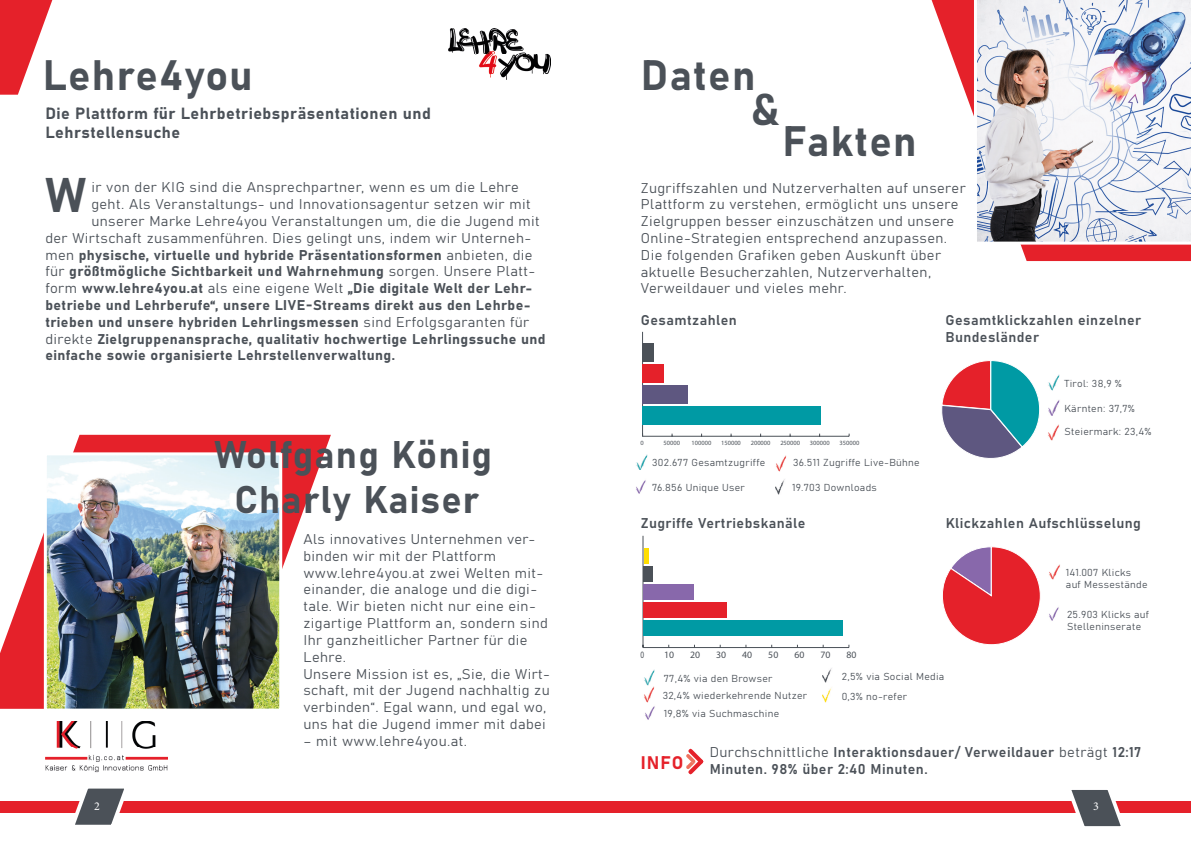
<style>
.page{position:relative;width:1191px;height:842px;background:#fff}
.page>*{position:absolute;margin:0;border:0;box-sizing:border-box;transform-origin:0 0}
.t1{font:48px "Bahnschrift";color:#4b5158}
.t2{font:44px "Bahnschrift";color:#4b5158}
.t3{font:42px "Bahnschrift";letter-spacing:.03em;color:#4b5158}
.t4{font:38px/44.8px "Bahnschrift";letter-spacing:.03em;color:#4b5158;text-align:center}
.t5{font:18px "Bahnschrift";color:#e5212a}
.t6{font:16px/19.2px "Bahnschrift";letter-spacing:.03em;color:#4b5158}
.t7{font:14px/16.8px "Bahnschrift";letter-spacing:.03em;color:#4b5158}
.t8{font:12px "Minion Pro";color:#fff}
.t9{font:10px/12px "Bahnschrift";letter-spacing:.03em;color:#4b5158}
.t10{font:9.8px "Myriad Pro";color:#4b5158}
.t11{font:9.8px "Myriad Pro";color:#4b5158;scale:.74 1}
.t12{font:6.4px "Myriad Pro";color:#4b5158}
</style>
<div class="page">
<div style="left:0;top:801px;width:608px;height:11px;background:#e5212a"></div>
<svg style="left:67px;top:788px;width:65px;height:37px"></svg>
<div style="left:585px;top:801px;width:606px;height:11px;background:#e5212a"></div>
<svg style="left:1063px;top:790px;width:66px;height:37px"></svg>
<img style="left:449px;top:29px;width:101px;height:51px">
<svg style="left:0;top:435px;width:331px;height:274px"></svg>
<svg style="left:0;top:0;width:52px;height:95px"></svg>
<img style="left:48px;top:456px;width:230px;height:251px">
<div style="left:44px;top:452px;width:238px;height:259px;border:3px solid #fff"></div>
<svg style="left:931px;top:0;width:260px;height:261px"></svg>
<img style="left:45px;top:721px;width:122px;height:52px">
<img style="left:974px;top:0;width:217px;height:245px">
<img style="left:776px;top:479px;width:9px;height:15px">
<img style="left:822px;top:668px;width:10px;height:15px">
<img style="left:776px;top:456px;width:11px;height:15px">
<img style="left:1048px;top:424px;width:11px;height:16px">
<img style="left:644px;top:687px;width:11px;height:15px">
<img style="left:1049px;top:564px;width:11px;height:16px">
<img style="left:636px;top:480px;width:10px;height:14px">
<img style="left:1048px;top:400px;width:12px;height:15px">
<img style="left:645px;top:706px;width:10px;height:14px">
<img style="left:1049px;top:607px;width:10px;height:14px">
<img style="left:636px;top:454px;width:12px;height:16px">
<img style="left:1048px;top:375px;width:12px;height:15px">
<img style="left:644px;top:669px;width:11px;height:16px">
<img style="left:822px;top:687px;width:10px;height:15px">
<hr style="left:642px;top:436px;width:207px;height:1px;background:#4b5158">
<hr style="left:642px;top:332px;width:1px;height:104px;background:#4b5158">
<div style="left:642px;top:406px;width:179px;height:19px;background:#009aa4"></div>
<div style="left:642px;top:385px;width:45px;height:19px;background:#5e5780"></div>
<div style="left:642px;top:364px;width:22px;height:19px;background:#e5212a"></div>
<div style="left:642px;top:343px;width:12px;height:19px;background:#4b5158"></div>
<svg style="left:941px;top:360px;width:99px;height:99px"></svg>
<hr style="left:643px;top:647px;width:206px;height:1px;background:#4b5158">
<hr style="left:642px;top:536px;width:1px;height:111px;background:#4b5158">
<div style="left:643px;top:620px;width:200px;height:16px;background:#009aa4"></div>
<div style="left:643px;top:602px;width:84px;height:16px;background:#e5212a"></div>
<div style="left:643px;top:584px;width:51px;height:16px;background:#8868ab"></div>
<div style="left:643px;top:566px;width:10px;height:16px;background:#4b5158"></div>
<hr style="left:644px;top:548px;width:4px;height:16px;background:#ffde00">
<svg style="left:942px;top:546px;width:98px;height:99px"></svg>
<svg style="left:686px;top:748px;width:18px;height:27px"></svg>
<h3 class="t3" style="left:43px;top:43px;width:211px">Lehre4you</h3>
<h3 class="t3" style="left:641px;top:43px;width:116px">Daten</h3>
<h2 class="t2" style="left:750px;top:76px;width:30px">&amp;</h2>
<p class="t6" style="left:45px;top:103px;width:387px">Die Plattform für Lehrbetriebspräsentationen und<br>Lehrstellensuche</p>
<h3 class="t3" style="left:782px;top:109px;width:136px">Fakten</h3>
<h1 class="t1" style="left:45px;top:158px;width:42px">W</h1>
<p class="t7" style="left:91px;top:178px;width:429px">ir von der KIG sind die Ansprechpartner, wenn es um die Lehre</p>
<p class="t7" style="left:91px;top:195px;width:441px">geht. Als Veranstaltungs- und Innovationsagentur setzen wir mit</p>
<p class="t7" style="left:91px;top:212px;width:450px">unserer Marke Lehre4you Veranstaltungen um, die die Jugend mit</p>
<p class="t7" style="left:45px;top:228px;width:487px">der Wirtschaft zusammenführen. Dies gelingt uns, indem wir Unterneh-</p>
<p class="t7" style="left:45px;top:245px;width:488px">men physische, virtuelle und hybride Präsentationsformen anbieten, die</p>
<p class="t7" style="left:45px;top:262px;width:491px">für größtmögliche Sichtbarkeit und Wahrnehmung sorgen. Unsere Platt-</p>
<p class="t7" style="left:45px;top:279px;width:488px">form www.lehre4you.at als eine eigene Welt „Die digitale Welt der Lehr-</p>
<p class="t7" style="left:45px;top:296px;width:487px">betriebe und Lehrberufe“, unsere LIVE-Streams direkt aus den Lehrbe-</p>
<p class="t7" style="left:45px;top:312px;width:485px">trieben und unsere hybriden Lehrlingsmessen sind Erfolgsgaranten für</p>
<p class="t7" style="left:45px;top:329px;width:502px">direkte Zielgruppenansprache, qualitativ hochwertige Lehrlingssuche und</p>
<p class="t7" style="left:45px;top:346px;width:351px">einfache sowie organisierte Lehrstellenverwaltung.</p>
<h3 class="t4" style="left:215px;top:430px;width:279px">Wolfgang König<br>Charly Kaiser</h3>
<p class="t7" style="left:303px;top:530px;width:248px">Als innovatives Unternehmen ver&shy;binden wir mit der Plattform www.lehre4you.at zwei Welten mit&shy;einander, die analoge und die digi&shy;tale. Wir bieten nicht nur eine ein&shy;zigartige Plattform an, sondern sind<br>Ihr ganzheitlicher Partner für die<br>Lehre.<br>Unsere Mission ist es, „Sie, die Wirt&shy;schaft, mit der Jugend nachhaltig zu verbinden“. Egal wann, und egal wo, uns hat die Jugend immer mit dabei</p>
<p class="t7" style="left:303px;top:731px;width:165px">– mit www.lehre4you.at.</p>
<p class="t7" style="left:641px;top:178px;width:326px">Zugriffszahlen und Nutzerverhalten auf unserer Plattform zu verstehen, ermöglicht uns unsere Zielgruppen besser einzuschätzen und unsere Online-Strategien entsprechend anzupassen.<br>Die folgenden Grafiken geben Auskunft über aktuelle Besucherzahlen, Nutzerverhalten, Verweildauer und vieles mehr.</p>
<p class="t7" style="left:641px;top:311px;width:97px">Gesamtzahlen</p>
<p class="t12" style="left:640px;top:439px;width:5px">0</p>
<p class="t12" style="left:663px;top:439px;width:18px">50000</p>
<p class="t12" style="left:691px;top:439px;width:21px">100000</p>
<p class="t12" style="left:721px;top:439px;width:21px">150000</p>
<p class="t12" style="left:750px;top:439px;width:21px">200000</p>
<p class="t12" style="left:780px;top:439px;width:21px">250000</p>
<p class="t12" style="left:810px;top:439px;width:21px">300000</p>
<p class="t12" style="left:839px;top:439px;width:21px">350000</p>
<p class="t9" style="left:652px;top:456px;width:115px">302.677 Gesamtzugriffe</p>
<p class="t9" style="left:652px;top:480px;width:94px">76.856 Unique User</p>
<p class="t9" style="left:793px;top:456px;width:128px">36.511 Zugriffe Live-Bühne</p>
<p class="t9" style="left:792px;top:481px;width:86px">19.703 Downloads</p>
<p class="t7" style="left:945px;top:311px;width:197px">Gesamtklickzahlen einzelner<br>Bundesländer</p>
<p class="t9" style="left:1064px;top:376px;width:59px">Tirol: 38,9 %</p>
<p class="t9" style="left:1064px;top:402px;width:72px">Kärnten: 37,7%</p>
<p class="t9" style="left:1064px;top:425px;width:89px">Steiermark: 23,4%</p>
<p class="t7" style="left:641px;top:514px;width:166px">Zugriffe Vertriebskanäle</p>
<p class="t7" style="left:945px;top:514px;width:197px">Klickzahlen Aufschlüsselung</p>
<p class="t9" style="left:1066px;top:566px;width:83px">141.007 Klicks auf Messestände</p>
<p class="t11" style="left:640px;top:648px;width:7px">0</p>
<p class="t10" style="left:664px;top:648px;width:12px">10</p>
<p class="t10" style="left:690px;top:648px;width:12px">20</p>
<p class="t10" style="left:716px;top:648px;width:12px">30</p>
<p class="t10" style="left:742px;top:648px;width:12px">40</p>
<p class="t10" style="left:768px;top:648px;width:12px">50</p>
<p class="t10" style="left:794px;top:648px;width:12px">60</p>
<p class="t10" style="left:820px;top:648px;width:12px">70</p>
<p class="t10" style="left:846px;top:648px;width:12px">80</p>
<p class="t9" style="left:664px;top:671px;width:110px">77,4% via den Browser</p>
<p class="t9" style="left:662px;top:689px;width:146px">32,4% wiederkehrende Nutzer</p>
<p class="t9" style="left:664px;top:707px;width:117px">19,8% via Suchmaschine</p>
<p class="t9" style="left:842px;top:669px;width:104px">2,5% via Social Media</p>
<p class="t9" style="left:842px;top:689px;width:67px">0,3% no-refer</p>
<p class="t9" style="left:1067px;top:608px;width:83px">25.903 Klicks auf<br>Stelleninserate</p>
<p class="t5" style="left:641px;top:749px;width:44px">INFO</p>
<p class="t7" style="left:710px;top:742px;width:433px">Durchschnittliche Interaktionsdauer/ Verweildauer beträgt 12:17<br>Minuten. 98% über 2:40 Minuten.</p>
<p class="t8" style="left:94px;top:798px;width:7px">2</p>
<p class="t8" style="left:1093px;top:798px;width:7px">3</p>
</div>
